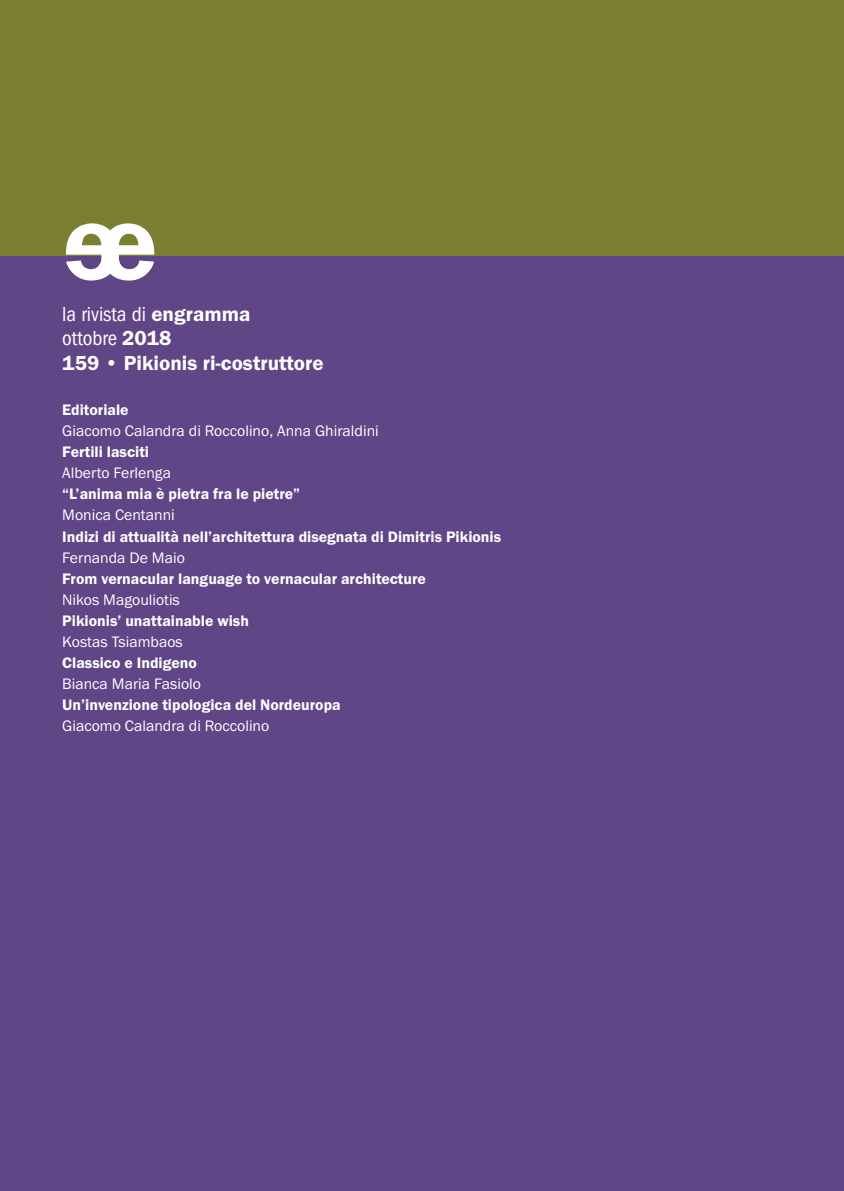
<style>
.page{position:relative;width:844px;height:1191px;background:#fff}
.page>*{position:absolute;margin:0;border:0;box-sizing:border-box;transform-origin:0 0}
.t1{font:600 21px/24.5px "Engramma";color:#fff}
.t2{font:600 15.75px "Engramma";color:#fff}
.t3{font:15.75px "Engramma";color:#fff}
.s1{font-weight:400;font-stretch:condensed}
</style>
<div class="page">
<div style="left:0;top:254px;width:843px;height:937px;background:#604587"></div>
<div style="left:0;top:0;width:843px;height:255px;background:#7c7f31"></div>
<svg style="left:66px;top:255px;width:88px;height:1px"></svg>
<h1 class="t1" style="left:62px;top:302px;width:263px"><span class="s1">la rivista di</span> engramma<br><span class="s1">ottobre</span> 2018<br>159 • Pikionis ri-costruttore</h1>
<p class="t2" style="left:62px;top:400px;width:68px">Editoriale</p>
<p class="t3" style="left:62px;top:421px;width:318px">Giacomo Calandra di Roccolino, Anna Ghiraldini</p>
<p class="t2" style="left:62px;top:442px;width:88px">Fertili lasciti</p>
<p class="t3" style="left:62px;top:463px;width:110px">Alberto Ferlenga</p>
<p class="t2" style="left:62px;top:484px;width:239px">“L’anima mia è pietra fra le pietre”</p>
<p class="t3" style="left:62px;top:505px;width:114px">Monica Centanni</p>
<p class="t2" style="left:62px;top:526px;width:440px">Indizi di attualità nell’architettura disegnata di Dimitris Pikionis</p>
<p class="t3" style="left:62px;top:547px;width:124px">Fernanda De Maio</p>
<p class="t2" style="left:62px;top:568px;width:365px">From vernacular language to vernacular architecture</p>
<p class="t3" style="left:62px;top:589px;width:119px">Nikos Magouliotis</p>
<p class="t2" style="left:62px;top:610px;width:188px">Pikionis’ unattainable wish</p>
<p class="t3" style="left:62px;top:631px;width:122px">Kostas Tsiambaos</p>
<p class="t2" style="left:62px;top:652px;width:136px">Classico e Indigeno</p>
<p class="t3" style="left:62px;top:673px;width:140px">Bianca Maria Fasiolo</p>
<p class="t2" style="left:62px;top:694px;width:280px">Un’invenzione tipologica del Nordeuropa</p>
<p class="t3" style="left:62px;top:715px;width:208px">Giacomo Calandra di Roccolino</p>
</div>
